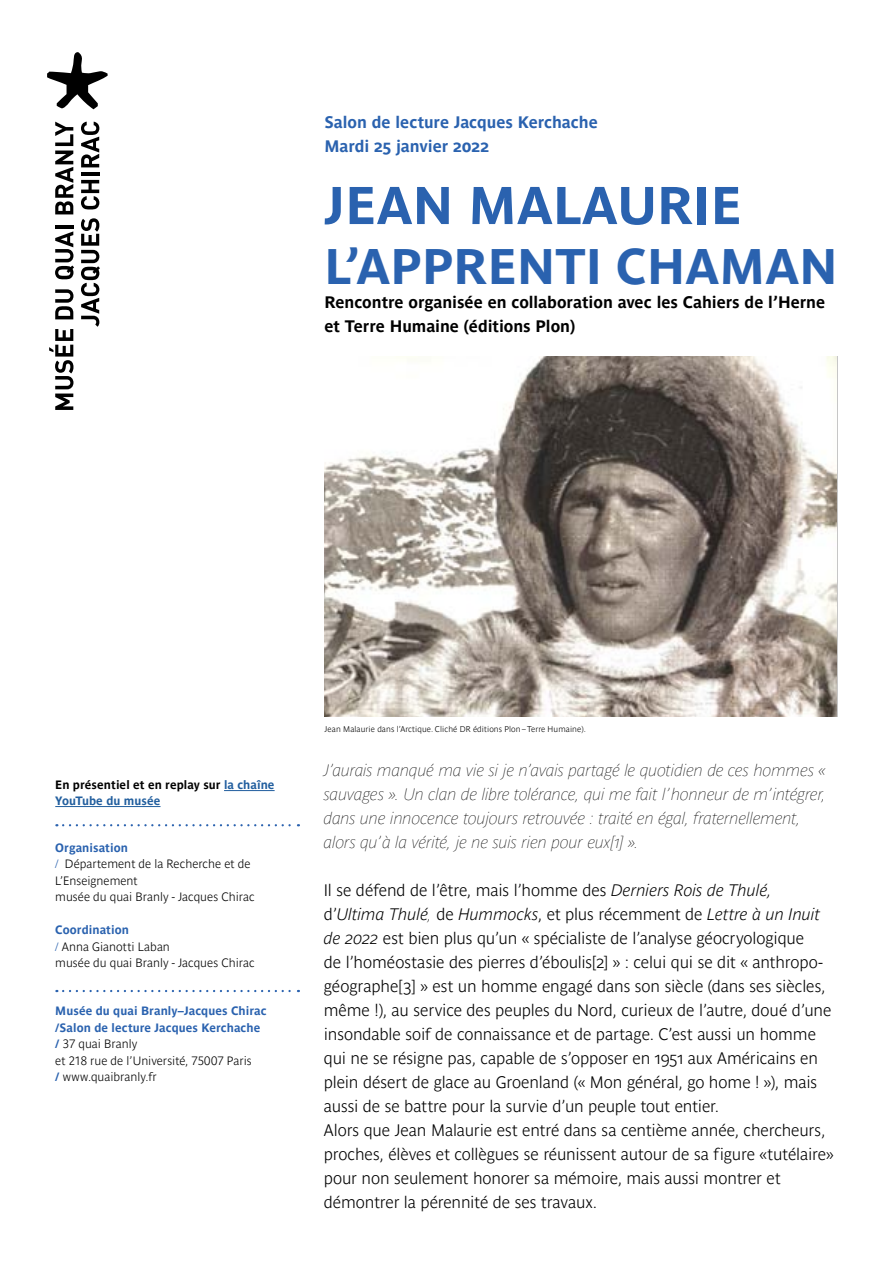
<style>
.page{position:relative;width:893px;height:1263px;background:#fff}
.page>*{position:absolute;margin:0;border:0;box-sizing:border-box;transform-origin:0 0}
.t1{font:700 52.5px "Parisine Ptf";letter-spacing:.005em;color:#2a62af}
.t2{font:700 49.5px "Parisine Ptf";letter-spacing:.005em;color:#2a62af}
.t3{font:700 16.5px/24px "Parisine Ptf Cl";letter-spacing:-.005em;color:#000}
.t4{font:italic 16.5px/24px "Parisine Ptf Cl";letter-spacing:-.01em;color:#000}
.t5{font:700 16.5px/24px "Parisine Ptf";color:#000}
.t6{font:700 16.5px/24px "Parisine Ptf";letter-spacing:-.005em;color:#2a62af}
.t7{font:700 12px/16.5px "Parisine Ptf Cl";color:#000}
.t8{font:700 12px/16.5px "Parisine Ptf";letter-spacing:.005em;color:#2a62af}
.t9{font:700 12px/15.9px "Parisine Ptf";letter-spacing:.005em;color:#000}
.t10{font:700 8.25px "Parisine Ptf Cl";letter-spacing:.01em;color:#000}
.s1{color:#215e9e}
.s2{color:#2a62af}
.s3{font-family:"Parisine Ptf";color:#2a62af}
.s4{font-style:italic}
.s5{font-weight:400;font-style:italic}
</style>
<div class="page">
<svg style="left:49px;top:329px;width:24px;height:81px"></svg>
<svg style="left:55px;top:289px;width:18px;height:30px"></svg>
<svg style="left:55px;top:231px;width:19px;height:48px"></svg>
<hr style="left:55px;top:225px;width:18px;height:4px;background:#000">
<svg style="left:55px;top:122px;width:18px;height:92px"></svg>
<svg style="left:81px;top:218px;width:19px;height:109px"></svg>
<svg style="left:81px;top:180px;width:18px;height:30px"></svg>
<hr style="left:81px;top:172px;width:18px;height:3px;background:#000">
<svg style="left:81px;top:122px;width:18px;height:45px"></svg>
<svg style="left:47px;top:52px;width:61px;height:57px"></svg>
<img style="left:325px;top:356px;width:512px;height:360px">
<svg style="left:63px;top:824px;width:236px;height:2px"></svg>
<svg style="left:63px;top:990px;width:236px;height:2px"></svg>
<hr style="left:224px;top:790px;width:51px;height:1px;background:#215e9e">
<hr style="left:55px;top:806px;width:106px;height:1px;background:#215e9e">
<p class="t6" style="left:324px;top:109px;width:275px">Salon de lecture Jacques Kerchache<br>Mardi 25 janvier 2022</p>
<h1 class="t1" style="left:324px;top:166px;width:419px">JEAN MALAURIE</h1>
<h2 class="t2" style="left:324px;top:229px;width:515px">L’APPRENTI CHAMAN</h2>
<p class="t5" style="left:324px;top:289px;width:502px">Rencontre organisée en collaboration avec les Cahiers de l’Herne et Terre Humaine (éditions Plon)</p>
<p class="t9" style="left:55px;top:776px;width:221px">En présentiel et en replay sur <span class="s1">la chaîne<br>YouTube du musée</span></p>
<p class="t8" style="left:55px;top:838px;width:74px">Organisation</p>
<p class="t7" style="left:55px;top:855px;width:201px"><span class="s2">/</span> Département de la Recherche et de<br>L’Enseignement<br>musée du quai Branly - Jacques Chirac</p>
<p class="t8" style="left:55px;top:921px;width:75px">Coordination</p>
<p class="t7" style="left:55px;top:937px;width:201px"><span class="s2">/</span> Anna Gianotti Laban<br>musée du quai Branly - Jacques Chirac</p>
<p class="t8" style="left:55px;top:1001px;width:213px">Musée du quai Branly–Jacques Chirac /Salon de lecture Jacques Kerchache</p>
<p class="t7" style="left:55px;top:1034px;width:198px"><span class="s3">/</span> 37 quai Branly<br>et 218 rue de l’Université, 75007 Paris <span class="s3">/</span> www.quaibranly.fr</p>
<p class="t10" style="left:325px;top:723px;width:263px">Jean Malaurie dans l’Arctique. Cliché DR éditions Plon – Terre Humaine).</p>
<p class="t4" style="left:324px;top:757px;width:504px">J’aurais manqué ma vie si je n’avais partagé le quotidien de ces hommes « sauvages ». Un clan de libre tolérance, qui me fait l’honneur de m’intégrer, dans une innocence toujours retrouvée : traité en égal, fraternellement, alors qu’à la vérité, je ne suis rien pour eux[1] ».</p>
<p class="t3" style="left:324px;top:877px;width:511px">Il se défend de l’être, mais l’homme des <span class="s4">Derniers Rois de Thulé, </span>d’<span class="s4">Ultima Thulé</span><span class="s5">,</span> de <span class="s4">Hummocks</span>, et plus récemment de <span class="s4">Lettre à un Inuit de 2022</span> est bien plus qu’un « spécialiste de l’analyse géocryologique<br>de l’homéostasie des pierres d’éboulis[2] » : celui qui se dit « anthropo&shy;géographe[3] » est un homme engagé dans son siècle (dans ses siècles, même !), au service des peuples du Nord, curieux de l’autre, doué d’une insondable soif de connaissance et de partage. C’est aussi un homme qui ne se résigne pas, capable de s’opposer en 1951 aux Américains en plein désert de glace au Groenland (« Mon général, go home ! »), mais aussi de se battre pour la survie d’un peuple tout entier.<br>Alors que Jean Malaurie est entré dans sa centième année, chercheurs, proches, élèves et collègues se réunissent autour de sa figure «tutélaire» pour non seulement honorer sa mémoire, mais aussi montrer et démontrer la pérennité de ses travaux.</p>
</div>
